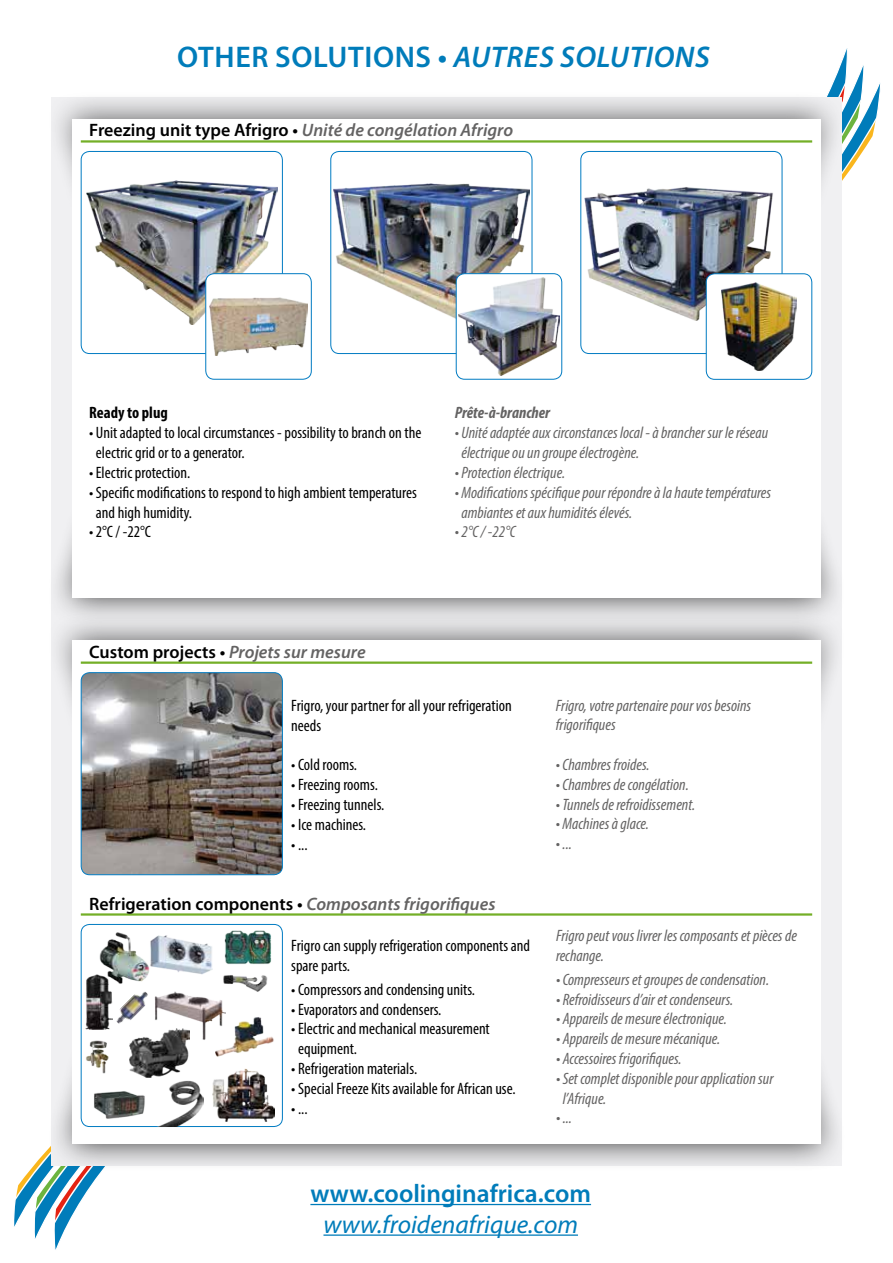
<style>
.page{position:relative;width:893px;height:1263px;background:#fff}
.page>*{position:absolute;margin:0;border:0;box-sizing:border-box;transform-origin:0 0}
.t1{font:600 30px "Myriad Pro";letter-spacing:.02em;color:#007cba}
.t2{font:600 25.5px "Myriad Pro";color:#007cba}
.t3{font:italic 25.5px "Myriad Pro";color:#007cba}
.t4{font:italic 600 18px "Myriad Pro";color:#646363}
.t5{font:600 18px "Myriad Pro";color:#000}
.t6{font:italic condensed 16.5px/19.8px "Myriad Pro";color:#646363}
.t7{font:condensed 16.5px/19.8px "Myriad Pro";color:#000}
.t8{font:italic 700 condensed 16.5px "Myriad Pro";color:#646363}
.t9{font:700 condensed 16.5px "Myriad Pro";color:#000}
.s1{font-style:italic}
.s2{font-style:normal;color:#000}
.s3{font-style:italic;color:#646363}
</style>
<div class="page">
<svg style="left:829px;top:82px;width:52px;height:94px"></svg>
<svg style="left:14px;top:1150px;width:488px;height:77px"></svg>
<div style="left:51px;top:577px;width:791px;height:588px;background:#f0f0f2"></div>
<hr style="left:310px;top:1204px;width:281px;height:1px;background:#007cba">
<hr style="left:323px;top:1234px;width:255px;height:2px;background:#007cba">
<div style="left:47px;top:91px;width:799px;height:132px;background:#000;opacity:.64"></div>
<div style="left:47px;top:494px;width:799px;height:132px;background:#000;opacity:.76"></div>
<div style="left:72px;top:119px;width:749px;height:479px;background:#fff"></div>
<div style="left:47px;top:612px;width:799px;height:137px;background:#000;opacity:.64"></div>
<div style="left:47px;top:1036px;width:799px;height:136px;background:#000;opacity:.76"></div>
<div style="left:72px;top:640px;width:749px;height:504px;background:#fff"></div>
<img style="left:81px;top:673px;width:201px;height:202px">
<div style="left:81px;top:672px;width:202px;height:203px;border:1px solid #007bc2;border-radius:9px"></div>
<div style="left:81px;top:924px;width:202px;height:203px;border:1px solid #007bc2;border-radius:9px"></div>
<img style="left:95px;top:932px;width:54px;height:52px">
<img style="left:116px;top:991px;width:32px;height:33px">
<img style="left:84px;top:1080px;width:120px;height:47px">
<img style="left:154px;top:991px;width:71px;height:49px">
<img style="left:216px;top:1015px;width:58px;height:42px">
<img style="left:149px;top:935px;width:64px;height:40px">
<img style="left:213px;top:1068px;width:61px;height:53px">
<img style="left:219px;top:975px;width:49px;height:19px">
<img style="left:219px;top:923px;width:56px;height:41px">
<img style="left:81px;top:1037px;width:28px;height:37px">
<img style="left:130px;top:1028px;width:60px;height:50px">
<img style="left:85px;top:975px;width:28px;height:55px">
<img style="left:585px;top:187px;width:188px;height:134px">
<div style="left:580px;top:151px;width:202px;height:203px;border:1px solid #007bc2;border-radius:9px"></div>
<div style="left:706px;top:274px;width:106px;height:105px;background:#fff;border-radius:9px"></div>
<img style="left:721px;top:283px;width:76px;height:87px">
<div style="left:706px;top:273px;width:106px;height:107px;border:1px solid #007bc2;border-radius:9px"></div>
<img style="left:86px;top:180px;width:191px;height:145px">
<div style="left:81px;top:151px;width:202px;height:203px;border:1px solid #007bc2;border-radius:9px"></div>
<div style="left:206px;top:274px;width:105px;height:105px;background:#fff;border-radius:9px"></div>
<img style="left:210px;top:298px;width:97px;height:57px">
<div style="left:205px;top:273px;width:107px;height:107px;border:1px solid #007bc2;border-radius:9px"></div>
<img style="left:333px;top:183px;width:196px;height:138px">
<div style="left:330px;top:151px;width:202px;height:203px;border:1px solid #007bc2;border-radius:9px"></div>
<div style="left:456px;top:274px;width:106px;height:105px;background:#fff;border-radius:9px"></div>
<img style="left:458px;top:277px;width:102px;height:98px">
<div style="left:456px;top:273px;width:106px;height:107px;border:1px solid #007bc2;border-radius:9px"></div>
<hr style="left:81px;top:661px;width:731px;height:3px;background:#74af27">
<hr style="left:81px;top:140px;width:731px;height:3px;background:#74af27">
<hr style="left:81px;top:913px;width:731px;height:3px;background:#74af27">
<h1 class="t1" style="left:177px;top:37px;width:534px">OTHER SOLUTIONS • <span class="s1">AUTRES SOLUTIONS</span></h1>
<p class="t4" style="left:89px;top:119px;width:425px"><span class="s2">Freezing unit type Afrigro •</span> Unité de congélation Afrigro</p>
<p class="t9" style="left:89px;top:403px;width:80px">Ready to plug</p>
<p class="t7" style="left:96px;top:423px;width:327px;text-indent:-7px">• Unit adapted to local circumstances - possibility to branch on the electric grid or to a generator.</p>
<p class="t7" style="left:89px;top:462px;width:103px">• Electric protection.</p>
<p class="t7" style="left:96px;top:482px;width:322px;text-indent:-7px">• Specific modifications to respond to high ambient temperatures and high humidity.</p>
<p class="t7" style="left:89px;top:522px;width:63px">• 2°C / -22°C</p>
<p class="t8" style="left:455px;top:403px;width:97px">Prête-à-brancher</p>
<p class="t6" style="left:461px;top:423px;width:308px;text-indent:-7px">• Unité adaptée aux circonstances local - à brancher sur le réseau électrique ou un groupe électrogène.</p>
<p class="t6" style="left:455px;top:462px;width:112px">• Protection électrique.</p>
<p class="t6" style="left:461px;top:482px;width:311px;text-indent:-7px">• Modifications spécifique pour répondre à la haute températures ambiantes et aux humidités élevés.</p>
<p class="t6" style="left:455px;top:522px;width:62px">• 2°C / -22°C</p>
<p class="t4" style="left:89px;top:640px;width:278px"><span class="s2">Custom projects •</span> Projets sur mesure</p>
<p class="t7" style="left:291px;top:695px;width:222px">Frigro, your partner for all your refrigeration needs</p>
<p class="t7" style="left:291px;top:755px;width:67px">• Cold rooms.</p>
<p class="t7" style="left:291px;top:775px;width:88px">• Freezing rooms.</p>
<p class="t7" style="left:291px;top:794px;width:95px">• Freezing tunnels.</p>
<p class="t7" style="left:291px;top:814px;width:76px">• Ice machines.</p>
<p class="t7" style="left:291px;top:834px;width:18px">• ...</p>
<p class="t5" style="left:89px;top:892px;width:408px">Refrigeration components • <span class="s3">Composants frigorifiques</span></p>
<p class="t7" style="left:291px;top:935px;width:240px">Frigro can supply refrigeration components and spare parts.</p>
<p class="t7" style="left:291px;top:979px;width:185px">• Compressors and condensing units.</p>
<p class="t7" style="left:291px;top:999px;width:152px">• Evaporators and condensers.</p>
<p class="t7" style="left:298px;top:1019px;width:193px;text-indent:-7px">• Electric and mechanical measurement equipment.</p>
<p class="t7" style="left:291px;top:1058px;width:127px">• Refrigeration materials.</p>
<p class="t7" style="left:291px;top:1078px;width:226px">• Special Freeze Kits available for African use.</p>
<p class="t7" style="left:291px;top:1098px;width:18px">• ...</p>
<p class="t6" style="left:556px;top:695px;width:197px">Frigro, votre partenaire pour vos besoins frigorifiques</p>
<p class="t6" style="left:556px;top:754px;width:95px">• Chambres froides.</p>
<p class="t6" style="left:556px;top:774px;width:134px">• Chambres de congélation.</p>
<p class="t6" style="left:556px;top:794px;width:141px">• Tunnels de refroidissement.</p>
<p class="t6" style="left:556px;top:814px;width:95px">• Machines à glace.</p>
<p class="t6" style="left:556px;top:834px;width:18px">• ...</p>
<p class="t6" style="left:556px;top:925px;width:242px">Frigro peut vous livrer les composants et pièces de rechange.</p>
<p class="t6" style="left:556px;top:969px;width:215px">• Compresseurs et groupes de condensation.</p>
<p class="t6" style="left:556px;top:989px;width:179px">• Refroidisseurs d’air et condenseurs.</p>
<p class="t6" style="left:556px;top:1009px;width:173px">• Appareils de mesure électronique.</p>
<p class="t6" style="left:556px;top:1029px;width:166px">• Appareils de mesure mécanique.</p>
<p class="t6" style="left:556px;top:1048px;width:127px">• Accessoires frigorifiques.</p>
<p class="t6" style="left:563px;top:1068px;width:212px;text-indent:-7px">• Set complet disponible pour application sur l’Afrique.</p>
<p class="t6" style="left:556px;top:1108px;width:18px">• ...</p>
<h2 class="t2" style="left:310px;top:1177px;width:282px">www.coolinginafrica.com</h2>
<h2 class="t3" style="left:323px;top:1208px;width:256px">www.froidenafrique.com</h2>
</div>
